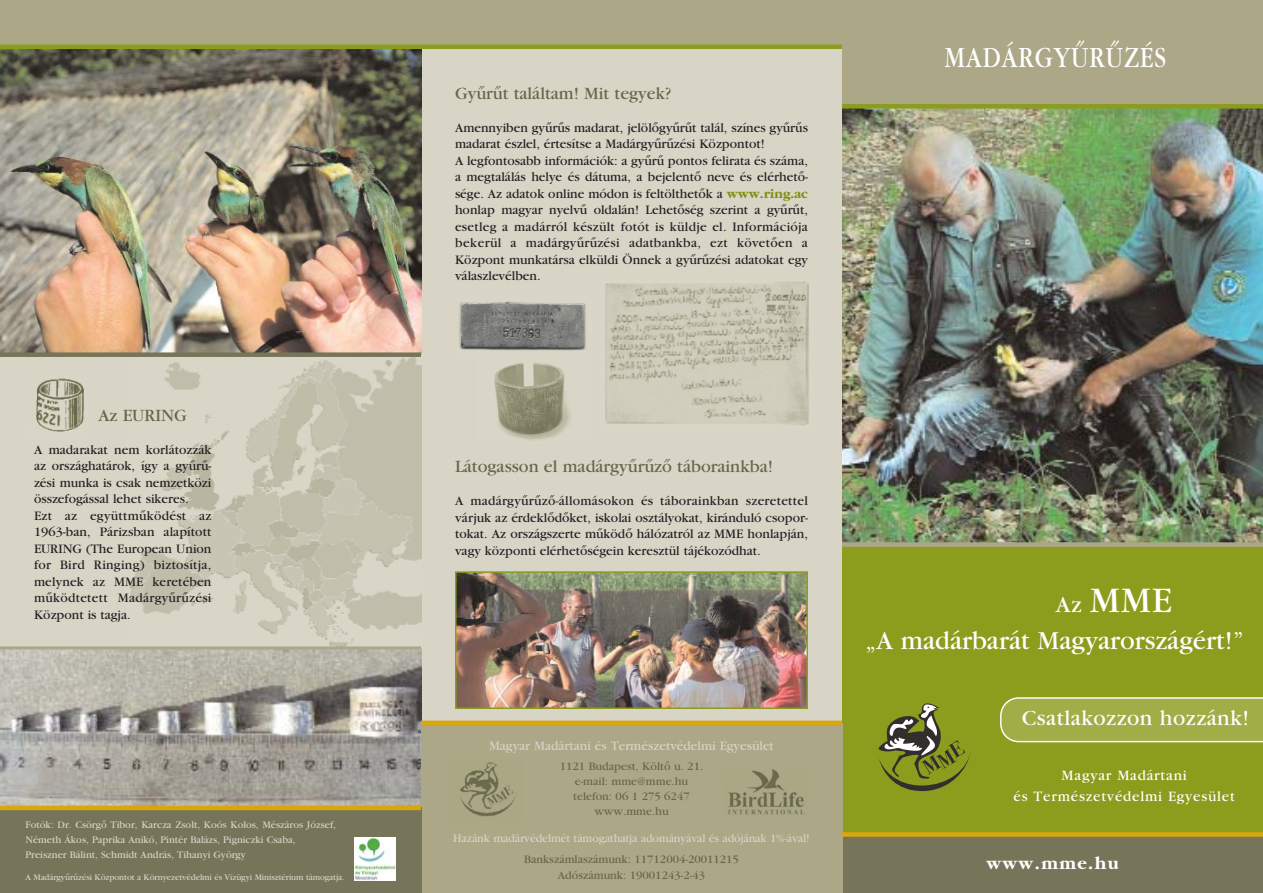
<style>
.page{position:relative;width:1263px;height:893px;background:#fff}
.page>*{position:absolute;margin:0;border:0;box-sizing:border-box;transform-origin:0 0}
.t1{font:37.5px "Garamond Book H";color:#fff}
.t2{font:30.6px "Garamond Book H";letter-spacing:.035em;color:#fff;scale:.83 1}
.t3{font:27px "Garamond Book H";color:#fff}
.t4{font:22.5px "Garamond Book H";letter-spacing:.02em;color:#fff}
.t5{font:18px "Garamond Book H";color:#67654a}
.t6{font:18px "Garamond Bold H";letter-spacing:.075em;color:#fff}
.t7{font:15px/21px "Garamond Book H";letter-spacing:.055em;color:#fff;text-align:center}
.t8{font:13.5px/16.5px "Garamond Book H";color:#231f20}
.t9{font:13.5px "Garamond Book H";color:#d8d4c6}
.t10{font:12px/15px "Garamond Book H";color:#67654a;text-align:center}
.t11{font:12px "Garamond Book H";letter-spacing:-.01em;color:#d8d4c6}
.t12{font:10.5px/15px "Garamond Book H";color:#d8d4c6}
.t13{font:9px "Garamond Book H";letter-spacing:-.01em;color:#d8d4c6}
.s1{font-family:"Garamond Bold H";color:#828d12}
.s2{font-size:24px}
</style>
<div class="page">
<div style="left:0;top:0;width:842px;height:893px;background:#d8d4c6"></div>
<img style="left:128px;top:357px;width:293px;height:289px">
<img style="left:0;top:649px;width:421px;height:157px">
<div style="left:842px;top:506px;width:421px;height:387px;background:#8c9d1e"></div>
<img style="left:842px;top:109px;width:421px;height:433px">
<img style="left:0;top:49px;width:421px;height:303px">
<div style="left:842px;top:0;width:421px;height:106px;background:#aca787"></div>
<div style="left:842px;top:104px;width:421px;height:5px;background:#8c9d1e"></div>
<div style="left:842px;top:542px;width:421px;height:5px;background:#aca787"></div>
<svg style="left:1000px;top:697px;width:263px;height:45px;background:#a5b251"></svg>
<div style="left:842px;top:833px;width:421px;height:60px;background:#767559"></div>
<svg style="left:878px;top:703px;width:93px;height:88px"></svg>
<div style="left:421px;top:723px;width:421px;height:170px;background:#aca787"></div>
<div style="left:0;top:352px;width:421px;height:5px;background:#767559"></div>
<div style="left:0;top:0;width:842px;height:47px;background:#aca787"></div>
<img style="left:36px;top:378px;width:48px;height:54px">
<hr style="left:0;top:45px;width:842px;height:4px;background:#8c9d1e">
<img style="left:605px;top:282px;width:204px;height:143px">
<img style="left:459px;top:301px;width:127px;height:50px">
<img style="left:494px;top:363px;width:76px;height:77px">
<img style="left:458px;top:574px;width:347px;height:132px">
<div style="left:455px;top:571px;width:353px;height:138px;border:2px solid #8c9d1e"></div>
<div style="left:0;top:807px;width:421px;height:86px;background:#767559"></div>
<img style="left:355px;top:837px;width:40px;height:44px">
<hr style="left:421px;top:721px;width:421px;height:4px;background:#d8a60f">
<div style="left:842px;top:832px;width:421px;height:5px;background:#d8a60f"></div>
<hr style="left:0;top:806px;width:421px;height:4px;background:#d8a60f">
<hr style="left:0;top:646px;width:421px;height:3px;background:#aca787">
<img style="left:460px;top:762px;width:56px;height:55px">
<img style="left:728px;top:770px;width:76px;height:45px">
<h3 class="t5" style="left:99px;top:409px;width:90px">Az EURING</h3>
<p class="t8" style="left:34px;top:443px;width:179px">A madarakat nem korlátozzák az országhatárok, így a gyûrû&shy;zési munka is csak nemzetközi összefogással lehet sikeres.<br>Ezt az együttmûködést az<br>1963-ban, Párizsban alapított<br>EURING (The European Union for Bird Ringing) biztosítja, melynek az MME keretében mûködtetett Madárgyûrûzési<br>Központ is tagja.</p>
<p class="t12" style="left:26px;top:818px;width:312px">Fotók: Dr. Csörgô Tibor, Karcza Zsolt, Koós Kolos, Mészáros József,<br>Németh Ákos, Paprika Anikó, Pintér Balázs, Pigniczki Csaba,<br>Preiszner Bálint, Schmidt András, Tihanyi György</p>
<p class="t13" style="left:26px;top:874px;width:320px">A Madárgyûrûzési Központot a Környezetvédelmi és Vízügyi Minisztérium támogatja.</p>
<h3 class="t5" style="left:455px;top:87px;width:218px">Gyûrût találtam! Mit tegyek?</h3>
<p class="t8" style="left:455px;top:120px;width:354px">Amennyiben gyûrûs madarat, jelölôgyûrût talál, színes gyûrûs madarat észlel, értesítse a Madárgyûrûzési Központot!<br>A legfontosabb információk: a gyûrû pontos felirata és száma, a megtalálás helye és dátuma, a bejelentô neve és elérhetô&shy;sége. Az adatok online módon is feltölthetôk a <span class="s1">www.ring.ac </span>honlap magyar nyelvû oldalán! Lehetôség szerint a gyûrût, esetleg a madárról készült fotót is küldje el. Információja bekerül a madárgyûrûzési adatbankba, ezt követôen a Központ munkatársa elküldi Önnek a gyûrûzési adatokat egy válaszlevélben.</p>
<h2 class="t2" style="left:944px;top:46px;width:268px">MADÁRGYÛRÛZÉS</h2>
<h3 class="t5" style="left:455px;top:460px;width:320px">Látogasson el madárgyûrûzô táborainkba!</h3>
<p class="t8" style="left:455px;top:494px;width:354px;text-align:justify">A madárgyûrûzô-állomásokon és táborainkban szeretettel várjuk az érdeklôdôket, iskolai osztályokat, kiránduló csopor&shy;tokat. Az országszerte mûködô hálózatról az MME honlapján, vagy központi elérhetôségein keresztül tájékozódhat.</p>
<p class="t9" style="left:489px;top:741px;width:286px">Magyar Madártani és Természetvédelmi Egyesület</p>
<p class="t10" style="left:560px;top:759px;width:145px">1121 Budapest, Költô u. 21. e-mail: mme@mme.hu telefon: 06 1 275 6247 www.mme.hu</p>
<p class="t11" style="left:453px;top:834px;width:358px">Hazánk madárvédelmét támogathatja adományával és adójának 1%-ával!</p>
<p class="t10" style="left:524px;top:852px;width:216px;line-height:16.5px">Bankszámlaszámunk: 11712004-20011215<br>Adószámunk: 19001243-2-43</p>
<h1 class="t1" style="left:1056px;top:587px;width:117px"><span class="s2">Az</span> MME</h1>
<h3 class="t3" style="left:865px;top:631px;width:380px">„A madárbarát Magyarországért!”</h3>
<h3 class="t4" style="left:1022px;top:710px;width:229px">Csatlakozzon hozzánk!</h3>
<p class="t7" style="left:1013px;top:765px;width:223px">Magyar Madártani<br>és Természetvédelmi Egyesület</p>
<h3 class="t6" style="left:986px;top:856px;width:134px">www.mme.hu</h3>
</div>
